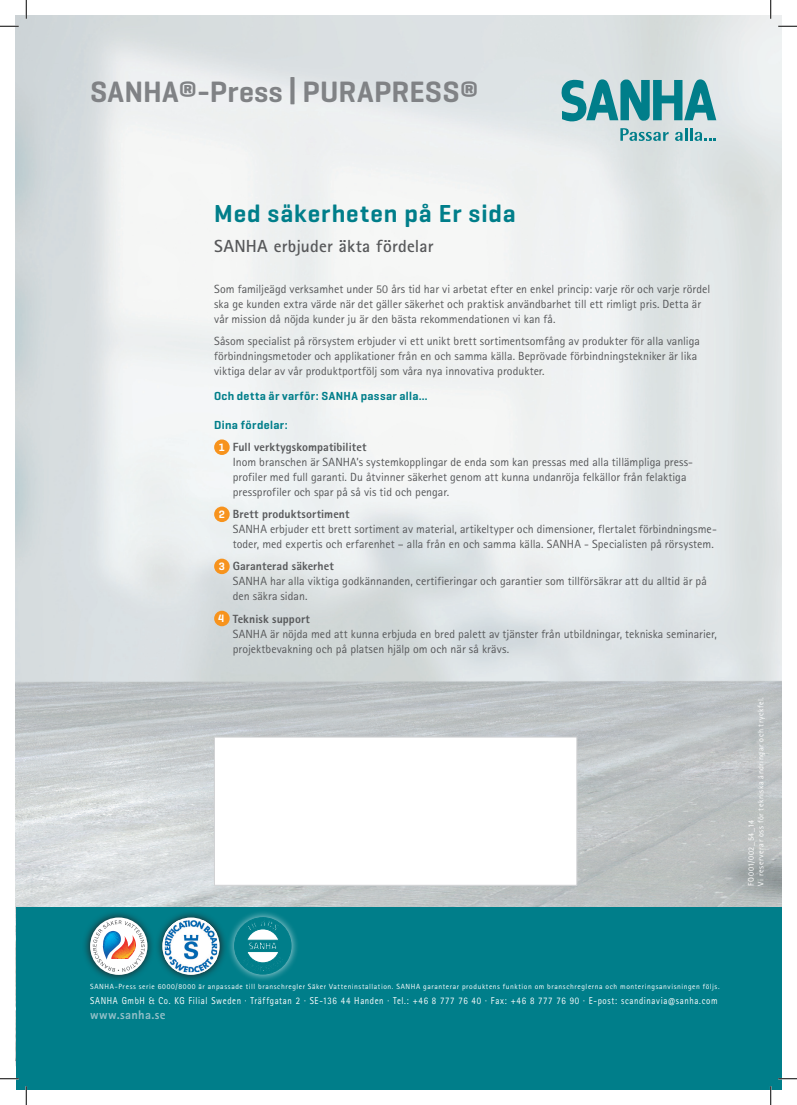
<style>
.page{position:relative;width:797px;height:1105px;background:#fff}
.page>*{position:absolute;margin:0;border:0;box-sizing:border-box;transform-origin:0 0}
.t1{font:600 30px "Geogrotesque";letter-spacing:.005em;color:#808285}
.t2{font:600 25px "Geogrotesque";letter-spacing:.04em;color:#007e8a}
.t3{font:700 17.5px "Rotis Sans Serif W1 G";letter-spacing:.01em;color:#57585a}
.t4{font:800 12.5px "Rotis Sans Serif W1 G";letter-spacing:.03em;color:#92c0c8}
.t5{font:11.88px/15px "Rotis Sans Serif W1 G";color:#57585a}
.t6{font:600 11.88px "Geogrotesque";letter-spacing:.03em;color:#007e8a}
.t7{font:10px "Rotis Sans Serif W1 G";letter-spacing:.07em;color:#fff;scale:.88 1}
.t8{font:8.12px/9.8px "Rotis Sans Serif W1 G";letter-spacing:.06em;color:#fff}
.t9{font:7.5px "Rotis Sans Serif W1 G";letter-spacing:.08em;color:#fff}
.s1{font-family:"Geogrotesque";font-weight:600;font-size:10.88px;color:#fff}
.s2{font-weight:800}
</style>
<div class="page">
<img style="left:16px;top:16px;width:765px;height:891px">
<div style="left:16px;top:907px;width:765px;height:182px;background:#007e8a"></div>
<div style="left:214px;top:737px;width:363px;height:149px;background:#fff;border:1px solid #d1d2d4"></div>
<svg style="left:561px;top:79px;width:155px;height:43px;background:#61aab1"></svg>
<svg style="left:620px;top:128px;width:48px;height:13px"></svg>
<svg style="left:675px;top:128px;width:41px;height:13px"></svg>
<div style="left:227px;top:910px;width:72px;height:72px;background:#fff;opacity:.75"></div>
<div style="left:234px;top:918px;width:57px;height:56px;background:#007e8a;border-radius:50%"></div>
<div style="left:234px;top:917px;width:57px;height:57px;border:1px solid #007e8a;border-radius:50%"></div>
<svg style="left:246px;top:929px;width:34px;height:34px"></svg>
<div style="left:246px;top:929px;width:34px;height:34px;border:1px solid #007e8a;border-radius:50%"></div>
<div style="left:236px;top:940px;width:54px;height:12px;background:#007e8a;border:1px solid #007e8a"></div>
<svg style="left:246px;top:918px;width:33px;height:13px"></svg>
<svg style="left:243px;top:941px;width:41px;height:31px"></svg>
<svg style="left:85px;top:913px;width:67px;height:67px"></svg>
<svg style="left:90px;top:917px;width:57px;height:58px"></svg>
<svg style="left:93px;top:920px;width:52px;height:52px;background:#bcc5c8"></svg>
<svg style="left:158px;top:913px;width:67px;height:67px"></svg>
<svg style="left:162px;top:917px;width:58px;height:58px"></svg>
<img style="left:165px;top:920px;width:52px;height:52px">
<div style="left:214px;top:439px;width:16px;height:16px;background:#f7931d;border-radius:50%"></div>
<div style="left:214px;top:507px;width:16px;height:15px;background:#f7931d;border-radius:50%"></div>
<div style="left:214px;top:559px;width:16px;height:15px;background:#f7931d;border-radius:50%"></div>
<div style="left:214px;top:611px;width:16px;height:15px;background:#f7931d;border-radius:50%"></div>
<svg style="left:0;top:25px;width:19px;height:2px"></svg>
<svg style="left:778px;top:25px;width:19px;height:2px"></svg>
<svg style="left:0;top:1078px;width:19px;height:1px"></svg>
<svg style="left:778px;top:1078px;width:19px;height:1px"></svg>
<svg style="left:25px;top:0;width:2px;height:19px"></svg>
<svg style="left:25px;top:1086px;width:2px;height:19px"></svg>
<svg style="left:770px;top:0;width:1px;height:19px"></svg>
<svg style="left:770px;top:1086px;width:1px;height:19px"></svg>
<h1 class="t1" style="left:90px;top:73px;width:390px">SANHA®-Press | PURAPRESS®</h1>
<h2 class="t2" style="left:214px;top:198px;width:303px">Med säkerheten på Er sida</h2>
<h3 class="t3" style="left:214px;top:235px;width:221px">SANHA erbjuder äkta fördelar</h3>
<p class="t5" style="left:214px;top:282px;width:497px">Som familjeägd verksamhet under 50 års tid har vi arbetat efter en enkel princip: varje rör och varje rördel ska ge kunden extra värde när det gäller säkerhet och praktisk användbarhet till ett rimligt pris. Detta är vår mission då nöjda kunder ju är den bästa rekommendationen vi kan få.</p>
<p class="t5" style="left:214px;top:334px;width:487px">Såsom specialist på rörsystem erbjuder vi ett unikt brett sortimentsomfång av produkter för alla vanliga förbindningsmetoder och applikationer från en och samma källa. Beprövade förbindningstekniker är lika viktiga delar av vår produktportfölj som våra nya innovativa produkter.</p>
<p class="t6" style="left:214px;top:388px;width:215px">Och detta är varför: SANHA passar alla…</p>
<p class="t6" style="left:214px;top:418px;width:75px">Dina fördelar:</p>
<p class="t5" style="left:233px;top:440px;width:462px;text-indent:-14px"><span class="s1">1</span> <span class="s2">Full verktygskompatibilitet<br></span>Inom branschen är SANHA’s systemkopplingar de enda som kan pressas med alla tillämpliga press&shy;profiler med full garanti. Du åtvinner säkerhet genom att kunna undanröja felkällor från felaktiga pressprofiler och spar på så vis tid och pengar.</p>
<p class="t5" style="left:233px;top:507px;width:485px;text-indent:-14px"><span class="s1">2</span> <span class="s2">Brett produktsortiment<br></span>SANHA erbjuder ett brett sortiment av material, artikeltyper och dimensioner, flertalet förbindningsme&shy;toder, med expertis och erfarenhet – alla från en och samma källa. SANHA - Specialisten på rörsystem.</p>
<p class="t5" style="left:233px;top:559px;width:475px;text-indent:-14px"><span class="s1">3</span> <span class="s2">Garanterad säkerhet<br></span>SANHA har alla viktiga godkännanden, certifieringar och garantier som tillförsäkrar att du alltid är på den säkra sidan.</p>
<p class="t5" style="left:233px;top:611px;width:485px;text-indent:-14px"><span class="s1">4</span> <span class="s2">Teknisk support<br></span>SANHA är nöjda med att kunna erbjuda en bred palett av tjänster från utbildningar, tekniska seminarier, projektbevakning och på platsen hjälp om och när så krävs.</p>
<p class="t8" style="left:746px;top:886px;width:190px;rotate:-90deg">FO001/002_54_14<br>Vi reserverar oss för tekniska ändringar och tryckfel.</p>
<p class="t9" style="left:90px;top:982px;width:631px">SANHA-Press serie 6000/8000 är anpassade till branschregler Säker Vatteninstallation. SANHA garanterar produktens funktion om branschreglerna och monteringsanvisningen följs.</p>
<p class="t7" style="left:90px;top:995px;width:714px">SANHA GmbH &amp; Co. KG Filial Sweden · Träffgatan 2 · SE-136 44 Handen · Tel.: +46 8 777 76 40 · Fax: +46 8 777 76 90 · E-post: scandinavia@sanha.com</p>
<p class="t4" style="left:90px;top:1007px;width:77px">www.sanha.se</p>
</div>
